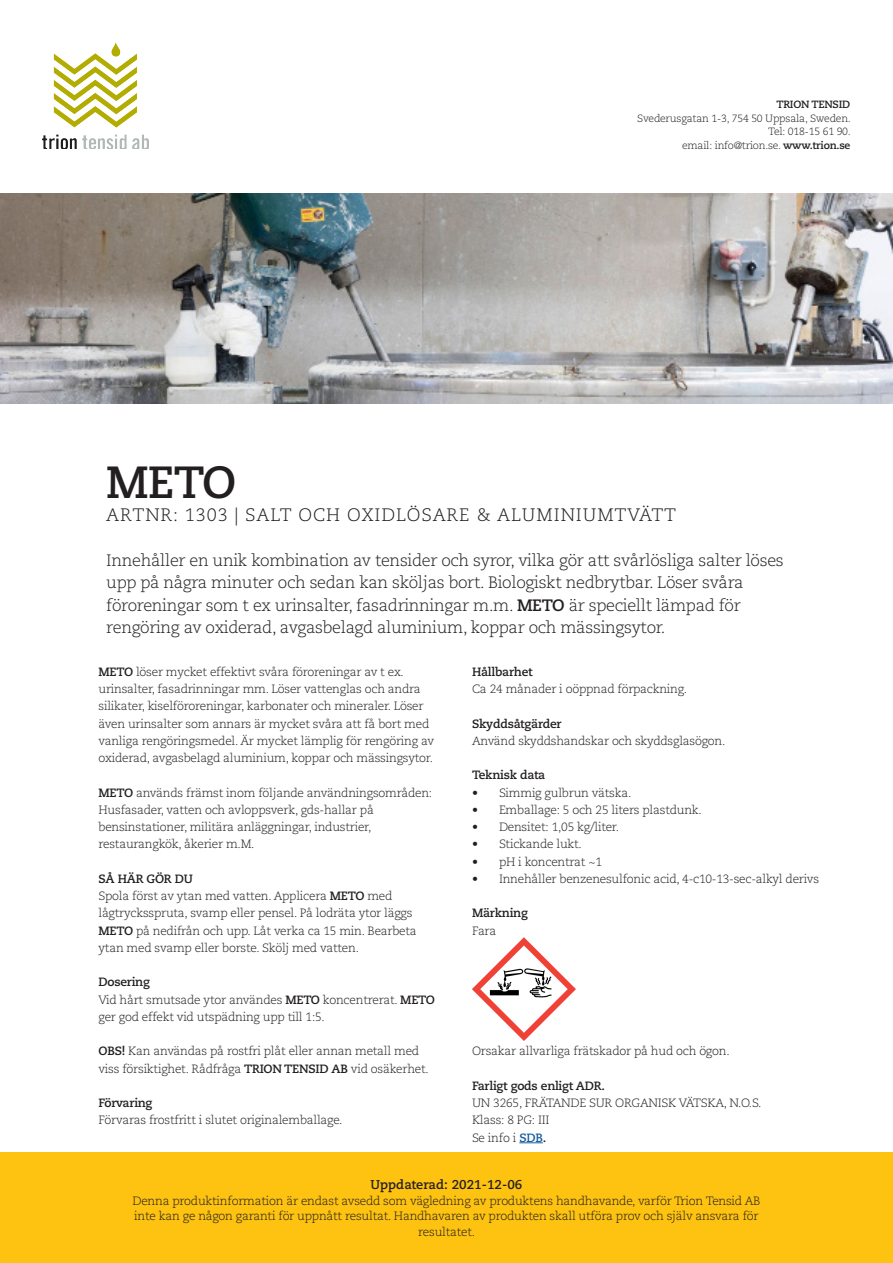
<style>
.page{position:relative;width:893px;height:1263px;background:#fff}
.page>*{position:absolute;margin:0;border:0;box-sizing:border-box;transform-origin:0 0}
.Rubrik{font:700 45px "Caecilia LT Std";color:#231f20}
.Rubrik-2{font:300 18px "Caecilia LT Std";letter-spacing:.05em;color:#231f20}
.Ingress{font:300 16.5px/22.5px "Caecilia LT Std";letter-spacing:-.02em;color:#231f20}
.t1{font:700 12.75px "Caecilia LT Std";color:#231f20}
.Rubrik_3{font:300 12px/17.2px "Caecilia LT Std";letter-spacing:-.02em;color:#231f20}
.Brödtext{font:300 12px/17.2px "Caecilia LT Std";letter-spacing:-.02em;color:#231f20}
.Rubrik_3-2{font:700 12px "Caecilia LT Std";letter-spacing:-.02em;color:#231f20}
.Brödtext-2{font:700 12px "Caecilia LT Std";letter-spacing:-.02em;color:#231f20}
.t2{font:300 10.5px "Caecilia LT Std";letter-spacing:-.02em;color:#231f20}
.t3{font:700 10.5px "Caecilia LT Std";letter-spacing:-.02em;color:#231f20}
.s1{font-weight:700}
.s2{font-weight:700;color:#175d9e}
</style>
<div class="page">
<div style="left:0;top:1152px;width:893px;height:111px;background:#fec210"></div>
<img style="left:0;top:194px;width:893px;height:210px">
<img style="left:43px;top:43px;width:106px;height:106px">
<svg style="left:519px;top:1142px;width:24px;height:1px"></svg>
<img style="left:472px;top:937px;width:103px;height:103px">
<p class="t3" style="left:776px;top:98px;width:76px">TRION TENSID</p>
<p class="t2" style="left:637px;top:112px;width:215px">Svederusgatan 1-3, 754 50 Uppsala, Sweden.</p>
<p class="t2" style="left:768px;top:126px;width:84px">Tel: 018-15 61 90.</p>
<p class="t2" style="left:682px;top:139px;width:170px">email: info@trion.se. <span class="s1">www.trion.se</span></p>
<p class="Rubrik" style="left:106px;top:456px;width:132px">METO</p>
<p class="Rubrik-2" style="left:106px;top:504px;width:571px">ARTNR: 1303 | SALT OCH OXIDLÖSARE &amp; ALUMINIUMTVÄTT</p>
<p class="Ingress" style="left:106px;top:549px;width:679px">Innehåller en unik kombination av tensider och syror, vilka gör att svårlösliga salter löses upp på några minuter och sedan kan sköljas bort. Biologiskt nedbrytbar. Löser svåra föroreningar som t ex urinsalter, fasadrinningar m.m. <span class="s1">METO</span> är speciellt lämpad för rengöring av oxiderad, avgasbelagd aluminium, koppar och mässingsytor.</p>
<p class="Rubrik_3" style="left:99px;top:663px;width:337px"><span class="s1">METO</span> löser mycket effektivt svåra föroreningar av t ex. urinsalter, fasadrinningar mm. Löser vattenglas och andra silikater, kiselföroreningar, karbonater och mineraler. Löser även urinsalter som annars är mycket svåra att få bort med vanliga rengöringsmedel. Är mycket lämplig för rengöring av oxiderad, avgasbelagd aluminium, koppar och mässingsytor.</p>
<p class="Brödtext" style="left:99px;top:784px;width:335px"><span class="s1">METO</span> används främst inom följande användningsområden:</p>
<p class="Rubrik_3" style="left:99px;top:801px;width:277px">Husfasader, vatten och avloppsverk, gds-hallar på bensinstationer, militära anläggningar, industrier, restaurangkök, åkerier m.M.</p>
<p class="Brödtext-2" style="left:99px;top:871px;width:96px">SÅ HÄR GÖR DU</p>
<p class="Brödtext" style="left:99px;top:887px;width:320px">Spola först av ytan med vatten. Applicera <span class="s1">METO</span> med lågtrycksspruta, svamp eller pensel. På lodräta ytor läggs <span class="s1">METO</span> på nedifrån och upp. Låt verka ca 15 min. Bearbeta ytan med svamp eller borste. Skölj med vatten.</p>
<p class="Rubrik_3-2" style="left:99px;top:975px;width:53px">Dosering</p>
<p class="Brödtext" style="left:99px;top:991px;width:338px">Vid hårt smutsade ytor användes <span class="s1">METO</span> koncentrerat. <span class="s1">METO </span>ger god effekt vid utspädning upp till 1:5.</p>
<p class="Rubrik_3" style="left:99px;top:1043px;width:332px"><span class="s1">OBS!</span> Kan användas på rostfri plåt eller annan metall med viss försiktighet. Rådfråga <span class="s1">TRION TENSID AB</span> vid osäkerhet.</p>
<p class="Rubrik_3-2" style="left:99px;top:1096px;width:56px">Förvaring</p>
<p class="Brödtext" style="left:99px;top:1112px;width:246px">Förvaras frostfritt i slutet originalemballage.</p>
<p class="Rubrik_3-2" style="left:472px;top:664px;width:62px">Hållbarhet</p>
<p class="Brödtext" style="left:472px;top:680px;width:217px">Ca 24 månader i oöppnad förpackning.</p>
<p class="Rubrik_3-2" style="left:472px;top:716px;width:91px">Skyddsåtgärder</p>
<p class="Brödtext" style="left:472px;top:732px;width:255px">Använd skyddshandskar och skyddsglasögon.</p>
<p class="Rubrik_3-2" style="left:472px;top:768px;width:75px">Teknisk data</p>
<p class="Rubrik_3" style="left:472px;top:784px;width:161px">• Simmig gulbrun vätska.</p>
<p class="Rubrik_3" style="left:472px;top:801px;width:231px">• Emballage: 5 och 25 liters plastdunk.</p>
<p class="Rubrik_3" style="left:472px;top:818px;width:149px">• Densitet: 1,05 kg/liter.</p>
<p class="Rubrik_3" style="left:472px;top:836px;width:111px">• Stickande lukt.</p>
<p class="Rubrik_3" style="left:472px;top:853px;width:132px">• pH i koncentrat ~1</p>
<p class="Rubrik_3" style="left:472px;top:870px;width:349px">• Innehåller benzenesulfonic acid, 4-c10-13-sec-alkyl derivs</p>
<p class="Rubrik_3-2" style="left:472px;top:906px;width:57px">Märkning</p>
<p class="Rubrik_3" style="left:472px;top:922px;width:26px">Fara</p>
<p class="Rubrik_3" style="left:472px;top:1043px;width:259px">Orsakar allvarliga frätskador på hud och ögon.</p>
<p class="Rubrik_3-2" style="left:472px;top:1078px;width:134px">Farligt gods enligt ADR.</p>
<p class="Brödtext" style="left:472px;top:1094px;width:291px">UN 3265, FRÄTANDE SUR ORGANISK VÄTSKA, N.O.S.</p>
<p class="Brödtext" style="left:472px;top:1112px;width:79px">Klass: 8 PG: III</p>
<p class="Brödtext" style="left:472px;top:1129px;width:76px">Se info i <span class="s2">SDB</span><span class="s1">.</span></p>
<p class="t1" style="left:371px;top:1177px;width:153px">Uppdaterad: 2021-12-06</p>
<p class="Rubrik_3" style="left:133px;top:1193px;width:629px;line-height:15.8px;text-align:center">Denna produktinformation är endast avsedd som vägledning av produktens handhavande, varför Trion Tensid AB inte kan ge någon garanti för uppnått resultat. Handhavaren av produkten skall utföra prov och själv ansvara för resultatet.</p>
</div>
